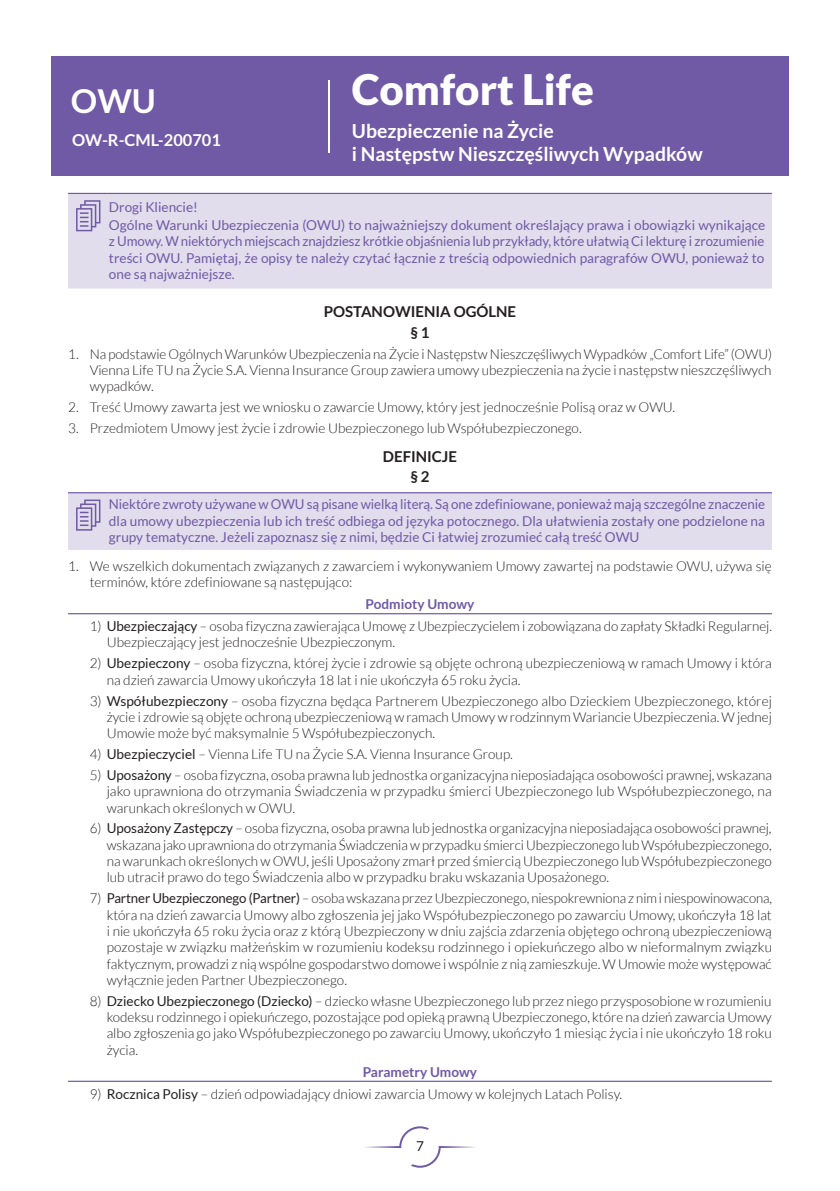
<style>
.page{position:relative;width:840px;height:1191px;background:#fff}
.page>*{position:absolute;margin:0;border:0;box-sizing:border-box;transform-origin:0 0}
.NAZWA{font:900 42px "Lato";color:#fff}
.SKOROWIDZ__OWU__KP{font:700 33px "Lato";color:#fff}
.Ubezpieczenie_na_Zyc{font:700 19.4px/23.2px "Lato";color:#fff}
.SYGN_LEWA{font:700 16.4px "Lato";color:#fff}
.OW__ST____tekst_SKLE{font:700 15px "Lato";color:#231f20}
.OW__1_ponizej_tekstu{font:700 15px "Lato";color:#231f20}
._1{font:300 13.6px/16.4px "Lato";color:#231f20;text-align:justify}
.DO_OBJASNIEN_tekst_I{font:13.6px/16.4px "Lato";color:#7059a5;text-align:justify}
.Podkreslone_0_6_0_6{font:700 13.6px "Lato";color:#7059a5}
.t1{font:13.6px "Lato";color:#231f20}
.s1{font-weight:400}
</style>
<div class="page">
<svg style="left:364px;top:1126px;width:112px;height:41px"></svg>
<div style="left:51px;top:57px;width:737px;height:119px;background:#7059a5"></div>
<hr style="left:328px;top:80px;width:2px;height:73px;background:#fff">
<hr style="left:68px;top:613px;width:703px;height:1px;background:#7059a5">
<hr style="left:68px;top:1080px;width:703px;height:1px;background:#7059a5">
<div style="left:68px;top:194px;width:703px;height:94px;background:#e1dded"></div>
<hr style="left:68px;top:193px;width:40px;height:1px;background:#7059a5">
<hr style="left:108px;top:193px;width:663px;height:1px;background:#7059a5">
<svg style="left:76px;top:200px;width:24px;height:31px"></svg>
<div style="left:68px;top:493px;width:703px;height:57px;background:#e1dded"></div>
<hr style="left:68px;top:492px;width:40px;height:1px;background:#7059a5">
<hr style="left:108px;top:492px;width:663px;height:1px;background:#7059a5">
<svg style="left:76px;top:499px;width:24px;height:31px"></svg>
<p class="SKOROWIDZ__OWU__KP" style="left:71px;top:82px;width:86px">OWU</p>
<p class="SYGN_LEWA" style="left:72px;top:131px;width:150px">OW-R-CML-200701</p>
<p class="NAZWA" style="left:351px;top:65px;width:243px">Comfort Life</p>
<p class="Ubezpieczenie_na_Zyc" style="left:351px;top:119px;width:352px">Ubezpieczenie na Życie<br>i Następstw Nieszczęśliwych Wypadków</p>
<p class="DO_OBJASNIEN_tekst_I" style="left:109px;top:198px;width:90px">Drogi Kliencie!</p>
<p class="DO_OBJASNIEN_tekst_I" style="left:109px;top:217px;width:657px">Ogólne Warunki Ubezpieczenia (OWU) to najważniejszy dokument określający prawa i obowiązki wynikające z Umowy. W niektórych miejscach znajdziesz krótkie objaśnienia lub przykłady, które ułatwią Ci lekturę i zrozumienie treści OWU. Pamiętaj, że opisy te należy czytać łącznie z treścią odpowiednich paragrafów OWU, ponieważ to one są najważniejsze.</p>
<p class="OW__ST____tekst_SKLE" style="left:323px;top:303px;width:194px">POSTANOWIENIA OGÓLNE</p>
<p class="OW__1_ponizej_tekstu" style="left:410px;top:323px;width:21px">§ 1</p>
<p class="_1" style="left:90px;top:345px;width:683px;text-indent:-22px">1. Na podstawie Ogólnych Warunków Ubezpieczenia na Życie i Następstw Nieszczęśliwych Wypadków „Comfort Life” (OWU)<br>Vienna Life TU na Życie S.A. Vienna Insurance Group zawiera umowy ubezpieczenia na życie i następstw nieszczęśliwych wypadków.</p>
<p class="_1" style="left:68px;top:399px;width:608px">2. Treść Umowy zawarta jest we wniosku o zawarcie Umowy, który jest jednocześnie Polisą oraz w OWU.</p>
<p class="_1" style="left:68px;top:420px;width:515px">3. Przedmiotem Umowy jest życie i zdrowie Ubezpieczonego lub Współubezpieczonego.</p>
<p class="OW__ST____tekst_SKLE" style="left:382px;top:447px;width:76px">DEFINICJE</p>
<p class="OW__1_ponizej_tekstu" style="left:410px;top:468px;width:21px">§ 2</p>
<p class="DO_OBJASNIEN_tekst_I" style="left:109px;top:496px;width:657px">Niektóre zwroty używane w OWU są pisane wielką literą. Są one zdefiniowane, ponieważ mają szczególne znaczenie dla umowy ubezpieczenia lub ich treść odbiega od języka potocznego. Dla ułatwienia zostały one podzielone na grupy tematyczne. Jeżeli zapoznasz się z nimi, będzie Ci łatwiej zrozumieć całą treść OWU</p>
<p class="_1" style="left:90px;top:558px;width:683px;text-indent:-22px">1. We wszelkich dokumentach związanych z zawarciem i wykonywaniem Umowy zawartej na podstawie OWU, używa się terminów, które zdefiniowane są następująco:</p>
<p class="Podkreslone_0_6_0_6" style="left:365px;top:596px;width:110px">Podmioty Umowy</p>
<p class="_1" style="left:107px;top:618px;width:666px;text-indent:-17px">1) <span class="s1">Ubezpieczający</span> – osoba fizyczna zawierająca Umowę z Ubezpieczycielem i zobowiązana do zapłaty Składki Regularnej.<br>Ubezpieczający jest jednocześnie Ubezpieczonym.</p>
<p class="_1" style="left:107px;top:655px;width:666px;text-indent:-17px">2) <span class="s1">Ubezpieczony</span> – osoba fizyczna, której życie i zdrowie są objęte ochroną ubezpieczeniową w ramach Umowy i która na dzień zawarcia Umowy ukończyła 18 lat i nie ukończyła 65 roku życia.</p>
<p class="_1" style="left:107px;top:692px;width:666px;text-indent:-17px">3) <span class="s1">Współubezpieczony</span> – osoba fizyczna będąca Partnerem Ubezpieczonego albo Dzieckiem Ubezpieczonego, której życie i zdrowie są objęte ochroną ubezpieczeniową w ramach Umowy w rodzinnym Wariancie Ubezpieczenia. W jednej Umowie może być maksymalnie 5 Współubezpieczonych.</p>
<p class="_1" style="left:90px;top:746px;width:424px">4) <span class="s1">Ubezpieczyciel</span> – Vienna Life TU na Życie S.A. Vienna Insurance Group.</p>
<p class="_1" style="left:107px;top:767px;width:666px;text-indent:-17px">5) <span class="s1">Uposażony</span> – osoba fizyczna, osoba prawna lub jednostka organizacyjna nieposiadająca osobowości prawnej, wskazana jako uprawniona do otrzymania Świadczenia w przypadku śmierci Ubezpieczonego lub Współubezpieczonego, na warunkach określonych w OWU.</p>
<p class="_1" style="left:107px;top:820px;width:666px;text-indent:-17px">6) <span class="s1">Uposażony Zastępczy</span> – osoba fizyczna, osoba prawna lub jednostka organizacyjna nieposiadająca osobowości prawnej, wskazana jako uprawniona do otrzymania Świadczenia w przypadku śmierci Ubezpieczonego lub Współubezpieczonego, na warunkach określonych w OWU, jeśli Uposażony zmarł przed śmiercią Ubezpieczonego lub Współubezpieczonego lub utracił prawo do tego Świadczenia albo w przypadku braku wskazania Uposażonego.</p>
<p class="_1" style="left:107px;top:890px;width:666px;text-indent:-17px">7) <span class="s1">Partner Ubezpieczonego (Partner)</span> – osoba wskazana przez Ubezpieczonego, niespokrewniona z nim i niespowinowacona, która na dzień zawarcia Umowy albo zgłoszenia jej jako Współubezpieczonego po zawarciu Umowy, ukończyła 18 lat i nie ukończyła 65 roku życia oraz z którą Ubezpieczony w dniu zajścia zdarzenia objętego ochroną ubezpieczeniową pozostaje w związku małżeńskim w rozumieniu kodeksu rodzinnego i opiekuńczego albo w nieformalnym związku faktycznym, prowadzi z nią wspólne gospodarstwo domowe i wspólnie z nią zamieszkuje. W Umowie może występować wyłącznie jeden Partner Ubezpieczonego.</p>
<p class="_1" style="left:107px;top:992px;width:666px;text-indent:-17px">8) <span class="s1">Dziecko Ubezpieczonego (Dziecko)</span> – dziecko własne Ubezpieczonego lub przez niego przysposobione w rozumieniu kodeksu rodzinnego i opiekuńczego, pozostające pod opieką prawną Ubezpieczonego, które na dzień zawarcia Umowy albo zgłoszenia go jako Współubezpieczonego po zawarciu Umowy, ukończyło 1 miesiąc życia i nie ukończyło 18 roku życia.</p>
<p class="Podkreslone_0_6_0_6" style="left:362px;top:1064px;width:116px">Parametry Umowy</p>
<p class="_1" style="left:90px;top:1085px;width:533px">9) <span class="s1">Rocznica Polisy</span> – dzień odpowiadający dniowi zawarcia Umowy w kolejnych Latach Polisy.</p>
<p class="t1" style="left:416px;top:1138px;width:9px">7</p>
</div>
